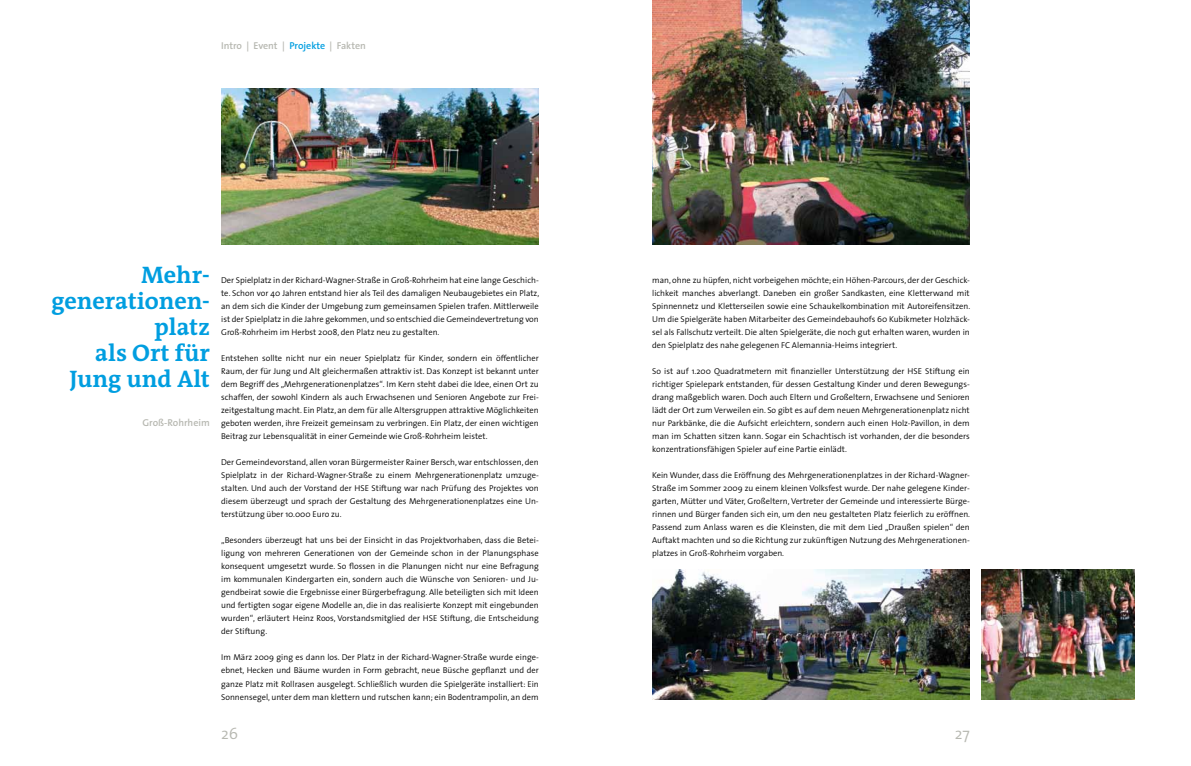
<style>
.page{position:relative;width:1191px;height:766px;background:#fff}
.page>*{position:absolute;margin:0;border:0;box-sizing:border-box;transform-origin:0 0}
.t1{font:700 24px/26px "The Antiqua B7";color:#009ee0;text-align:right}
.t2{font:300 16px "The Sans";color:#b7b8b1}
.t3{font:600 10px "The Sans";color:#b7b8b1}
.t4{font:300 8.5px/13px "The Sans";color:#000;text-align:justify}
.s1{color:#009ee0}
</style>
<div class="page">
<img style="left:652px;top:0;width:317px;height:244px">
<img style="left:981px;top:569px;width:153px;height:130px">
<img style="left:652px;top:569px;width:317px;height:130px">
<img style="left:221px;top:88px;width:318px;height:156px">
<p class="t3" style="left:221px;top:37px;width:146px">Intro | Event | <span class="s1">Projekte</span> | Fakten</p>
<h1 class="t1" style="left:51px;top:263px;width:160px">Mehr&shy;generationen&shy;platz<br>als Ort für<br>Jung und Alt</h1>
<p class="t3" style="left:142px;top:414px;width:69px">Groß-Rohrheim</p>
<p class="t4" style="left:221px;top:273px;width:319px">Der Spielplatz in der Richard-Wagner-Straße in Groß-Rohrheim hat eine lange Geschich&shy;te. Schon vor 40 Jahren entstand hier als Teil des damaligen Neubaugebietes ein Platz, an dem sich die Kinder der Umgebung zum gemeinsamen Spielen trafen. Mittlerweile ist der Spielplatz in die Jahre gekommen, und so entschied die Gemeindevertretung von Groß-Rohrheim im Herbst 2008, den Platz neu zu gestalten.</p>
<p class="t4" style="left:221px;top:351px;width:319px">Entstehen sollte nicht nur ein neuer Spielplatz für Kinder, sondern ein öffentlicher Raum, der für Jung und Alt gleichermaßen attraktiv ist. Das Konzept ist bekannt unter dem Begriff des „Mehrgenerationenplatzes“. Im Kern steht dabei die Idee, einen Ort zu schaffen, der sowohl Kindern als auch Erwachsenen und Senioren Angebote zur Frei&shy;zeitgestaltung macht. Ein Platz, an dem für alle Altersgruppen attraktive Möglichkeiten geboten werden, ihre Freizeit gemeinsam zu verbringen. Ein Platz, der einen wichtigen Beitrag zur Lebensqualität in einer Gemeinde wie Groß-Rohrheim leistet.</p>
<p class="t4" style="left:221px;top:455px;width:319px">Der Gemeindevorstand, allen voran Bürgermeister Rainer Bersch, war entschlossen, den Spielplatz in der Richard-Wagner-Straße zu einem Mehrgenerationenplatz umzuge&shy;stalten. Und auch der Vorstand der HSE Stiftung war nach Prüfung des Projektes von diesem überzeugt und sprach der Gestaltung des Mehrgenerationenplatzes eine Un&shy;terstützung über 10.000 Euro zu.</p>
<p class="t4" style="left:221px;top:533px;width:319px">„Besonders überzeugt hat uns bei der Einsicht in das Projektvorhaben, dass die Betei&shy;ligung von mehreren Generationen von der Gemeinde schon in der Planungsphase konsequent umgesetzt wurde. So flossen in die Planungen nicht nur eine Befragung im kommunalen Kindergarten ein, sondern auch die Wünsche von Senioren- und Ju&shy;gendbeirat sowie die Ergebnisse einer Bürgerbefragung. Alle beteiligten sich mit Ideen und fertigten sogar eigene Modelle an, die in das realisierte Konzept mit eingebunden wurden“, erläutert Heinz Roos, Vorstandsmitglied der HSE Stiftung, die Entscheidung der Stiftung.</p>
<p class="t4" style="left:221px;top:650px;width:319px">Im März 2009 ging es dann los. Der Platz in der Richard-Wagner-Straße wurde einge&shy;ebnet, Hecken und Bäume wurden in Form gebracht, neue Büsche gepflanzt und der ganze Platz mit Rollrasen ausgelegt. Schließlich wurden die Spielgeräte installiert: Ein Sonnensegel, unter dem man klettern und rutschen kann; ein Bodentrampolin, an dem</p>
<p class="t4" style="left:652px;top:273px;width:319px">man, ohne zu hüpfen, nicht vorbeigehen möchte; ein Höhen-Parcours, der der Geschick&shy;lichkeit manches abverlangt. Daneben ein großer Sandkasten, eine Kletterwand mit Spinnennetz und Kletterseilen sowie eine Schaukelkombination mit Autoreifensitzen.<br>Um die Spielgeräte haben Mitarbeiter des Gemeindebauhofs 60 Kubikmeter Holzhäck&shy;sel als Fallschutz verteilt. Die alten Spielgeräte, die noch gut erhalten waren, wurden in den Spielplatz des nahe gelegenen FC Alemannia-Heims integriert.</p>
<p class="t4" style="left:652px;top:364px;width:319px">So ist auf 1.200 Quadratmetern mit finanzieller Unterstützung der HSE Stiftung ein richtiger Spielepark entstanden, für dessen Gestaltung Kinder und deren Bewegungs&shy;drang maßgeblich waren. Doch auch Eltern und Großeltern, Erwachsene und Senioren lädt der Ort zum Verweilen ein. So gibt es auf dem neuen Mehrgenerationenplatz nicht nur Parkbänke, die die Aufsicht erleichtern, sondern auch einen Holz-Pavillon, in dem man im Schatten sitzen kann. Sogar ein Schachtisch ist vorhanden, der die besonders konzentrationsfähigen Spieler auf eine Partie einlädt.</p>
<p class="t4" style="left:652px;top:468px;width:319px">Kein Wunder, dass die Eröffnung des Mehrgenerationenplatzes in der Richard-Wagner-Straße im Sommer 2009 zu einem kleinen Volksfest wurde. Der nahe gelegene Kinder&shy;garten, Mütter und Väter, Großeltern, Vertreter der Gemeinde und interessierte Bürge&shy;rinnen und Bürger fanden sich ein, um den neu gestalteten Platz feierlich zu eröffnen.<br>Passend zum Anlass waren es die Kleinsten, die mit dem Lied „Draußen spielen“ den Auftakt machten und so die Richtung zur zukünftigen Nutzung des Mehrgenerationen&shy;platzes in Groß-Rohrheim vorgaben.</p>
<h2 class="t2" style="left:221px;top:719px;width:19px">26</h2>
<h2 class="t2" style="left:954px;top:719px;width:17px">27</h2>
</div>
